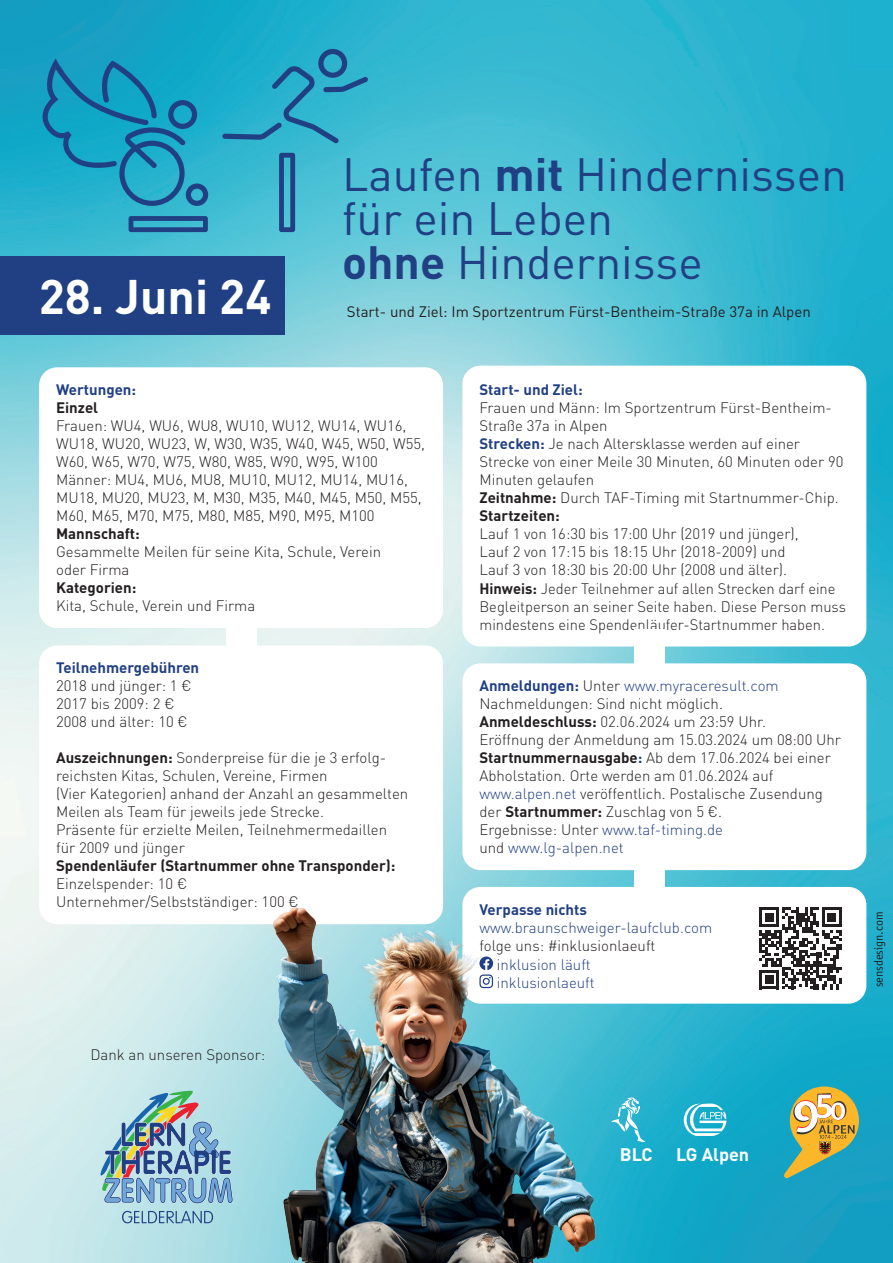
<style>
.page{position:relative;width:893px;height:1263px;background:#fff}
.page>*{position:absolute;margin:0;border:0;box-sizing:border-box;transform-origin:0 0}
.t1{font:700 47.85px "DIN Pro";color:#fff}
.t2{font:46.05px/44px "DIN Pro";color:#214083}
.t3{font:700 18px "DIN Pro";color:#fff}
.t4{font:300 15px/18px "DIN Pro";color:#231f20}
.t5{font:700 15px "DIN Pro";color:#231f20}
.t6{font:15px "DIN Pro";color:#231f20}
.t7{font:700 15px "DIN Pro";color:#214083}
.t8{font:300 15px "DIN Pro";color:#214083}
.t9{font:12px "Officina Sans ITC Pro";color:#231f20}
.s1{font-weight:700}
.s2{font-weight:700;color:#214083}
.s3{color:#214083}
</style>
<div class="page">
<img style="left:0;top:0;width:893px;height:1263px">
<div style="left:0;top:256px;width:284px;height:79px;background:#214083"></div>
<div style="left:39px;top:367px;width:404px;height:261px;background:#fff;border-radius:18px"></div>
<div style="left:462px;top:366px;width:404px;height:280px;background:#fff;border-radius:18px"></div>
<div style="left:39px;top:645px;width:404px;height:279px;background:#fff;border-radius:18px"></div>
<div style="left:634px;top:861px;width:30px;height:27px;background:#fff"></div>
<div style="left:634px;top:629px;width:30px;height:39px;background:#fff"></div>
<div style="left:226px;top:625px;width:30px;height:28px;background:#fff"></div>
<div style="left:462px;top:663px;width:404px;height:207px;background:#fff;border-radius:18px"></div>
<div style="left:462px;top:887px;width:404px;height:117px;background:#fff;border-radius:18px"></div>
<svg style="left:759px;top:907px;width:82px;height:82px"></svg>
<svg style="left:620px;top:1097px;width:25px;height:45px"></svg>
<svg style="left:684px;top:1103px;width:42px;height:33px"></svg>
<svg style="left:38px;top:49px;width:330px;height:183px;background:#27a2c3"></svg>
<img style="left:13px;top:868px;width:607px;height:395px">
<svg style="left:784px;top:1086px;width:75px;height:92px;background:#96ac7a"></svg>
<svg style="left:97px;top:1090px;width:136px;height:114px;background:#93b4c3"></svg>
<svg style="left:122px;top:1211px;width:91px;height:12px"></svg>
<h1 class="t1" style="left:39px;top:257px;width:234px">28. Juni 24</h1>
<h2 class="t2" style="left:342px;top:148px;width:506px">Laufen <span class="s1">mit</span> Hindernissen für ein Leben<br><span class="s1">ohne</span> Hindernisse</h2>
<p class="t6" style="left:347px;top:300px;width:465px">Start- und Ziel: Im Sportzentrum Fürst-Bentheim-Straße 37a in Alpen</p>
<p class="t7" style="left:56px;top:377px;width:81px">Wertungen:</p>
<p class="t5" style="left:56px;top:395px;width:44px">Einzel</p>
<p class="t4" style="left:56px;top:415px;width:371px">Frauen: WU4, WU6, WU8, WU10, WU12, WU14, WU16, WU18, WU20, WU23, W, W30, W35, W40, W45, W50, W55, W60, W65, W70, W75, W80, W85, W90, W95, W100<br>Männer: MU4, MU6, MU8, MU10, MU12, MU14, MU16, MU18, MU20, MU23, M, M30, M35, M40, M45, M50, M55, M60, M65, M70, M75, M80, M85, M90, M95, M100</p>
<p class="t5" style="left:56px;top:521px;width:85px">Mannschaft:</p>
<p class="t4" style="left:56px;top:541px;width:326px">Gesammelte Meilen für seine Kita, Schule, Verein oder Firma</p>
<p class="t5" style="left:56px;top:575px;width:82px">Kategorien:</p>
<p class="t4" style="left:56px;top:595px;width:201px">Kita, Schule, Verein und Firma</p>
<p class="t7" style="left:56px;top:655px;width:145px">Teilnehmergebühren</p>
<p class="t4" style="left:56px;top:675px;width:137px">2018 und jünger: 1 €<br>2017 bis 2009: 2 €<br>2008 und älter: 10 €</p>
<p class="t4" style="left:56px;top:747px;width:354px"><span class="s1">Auszeichnungen:</span> Sonderpreise für die je 3 erfolg&shy;reichsten Kitas, Schulen, Vereine, Firmen<br>(Vier Kategorien) anhand der Anzahl an gesammelten Meilen als Team für jeweils jede Strecke.<br>Präsente für erzielte Meilen, Teilnehmermedaillen für 2009 und jünger</p>
<p class="t5" style="left:56px;top:853px;width:341px">Spendenläufer (Startnummer ohne Transponder):</p>
<p class="t4" style="left:56px;top:873px;width:244px">Einzelspender: 10 €<br>Unternehmer/Selbstständiger: 100 €</p>
<p class="t4" style="left:90px;top:1044px;width:176px">Dank an unseren Sponsor:</p>
<p class="t7" style="left:479px;top:377px;width:105px">Start- und Ziel:</p>
<p class="t4" style="left:479px;top:398px;width:366px">Frauen und Männ: Im Sportzentrum Fürst-Bentheim-Straße 37a in Alpen<br><span class="s2">Strecken:</span> Je nach Altersklasse werden auf einer Strecke von einer Meile 30 Minuten, 60 Minuten oder 90<br>Minuten gelaufen<br><span class="s1">Zeitnahme:</span> Durch TAF-Timing mit Startnummer-Chip.<br><span class="s1">Startzeiten:</span></p>
<p class="t4" style="left:479px;top:524px;width:368px">Lauf 1 von 16:30 bis 17:00 Uhr (2019 und jünger),<br>Lauf 2 von 17:15 bis 18:15 Uhr (2018-2009) und<br>Lauf 3 von 18:30 bis 20:00 Uhr (2008 und älter).<br><span class="s1">Hinweis:</span> Jeder Teilnehmer auf allen Strecken darf eine Begleitperson an seiner Seite haben. Diese Person muss mindestens eine Spendenläufer-Startnummer haben.</p>
<p class="t4" style="left:479px;top:675px;width:363px"><span class="s2">Anmeldungen:</span> Unter <span class="s3">www.myraceresult.com </span>Nachmeldungen: Sind nicht möglich.<br><span class="s1">Anmeldeschluss:</span> 02.06.2024 um 23:59 Uhr.<br>Eröffnung der Anmeldung am 15.03.2024 um 08:00 Uhr <span class="s1">Startnummernausgabe</span><span class="s2">:</span> Ab dem 17.06.2024 bei einer Abholstation. Orte werden am 01.06.2024 auf <span class="s3">www.alpen.net</span> veröffentlich. Postalische Zusendung der <span class="s1">Startnummer:</span> Zuschlag von 5 €.<br>Ergebnisse: Unter <span class="s3">www.taf-timing.de<br></span>und <span class="s3">www.lg-alpen.net</span></p>
<p class="t7" style="left:479px;top:897px;width:109px">Verpasse nichts</p>
<p class="t8" style="left:479px;top:916px;width:234px">www.braunschweiger-laufclub.com</p>
<p class="t4" style="left:497px;top:934px;width:160px;line-height:19.5px;text-indent:-18px">folge uns: #inklusionlaeuft i<span class="s3">nklusion läuft</span></p>
<p class="t8" style="left:497px;top:971px;width:99px">inklusionlaeuft</p>
<p class="t9" style="left:872px;top:987px;width:77px;rotate:-90deg">sensdesign.com</p>
<p class="t3" style="left:620px;top:1140px;width:34px">BLC</p>
<p class="t3" style="left:676px;top:1140px;width:75px">LG Alpen</p>
</div>
